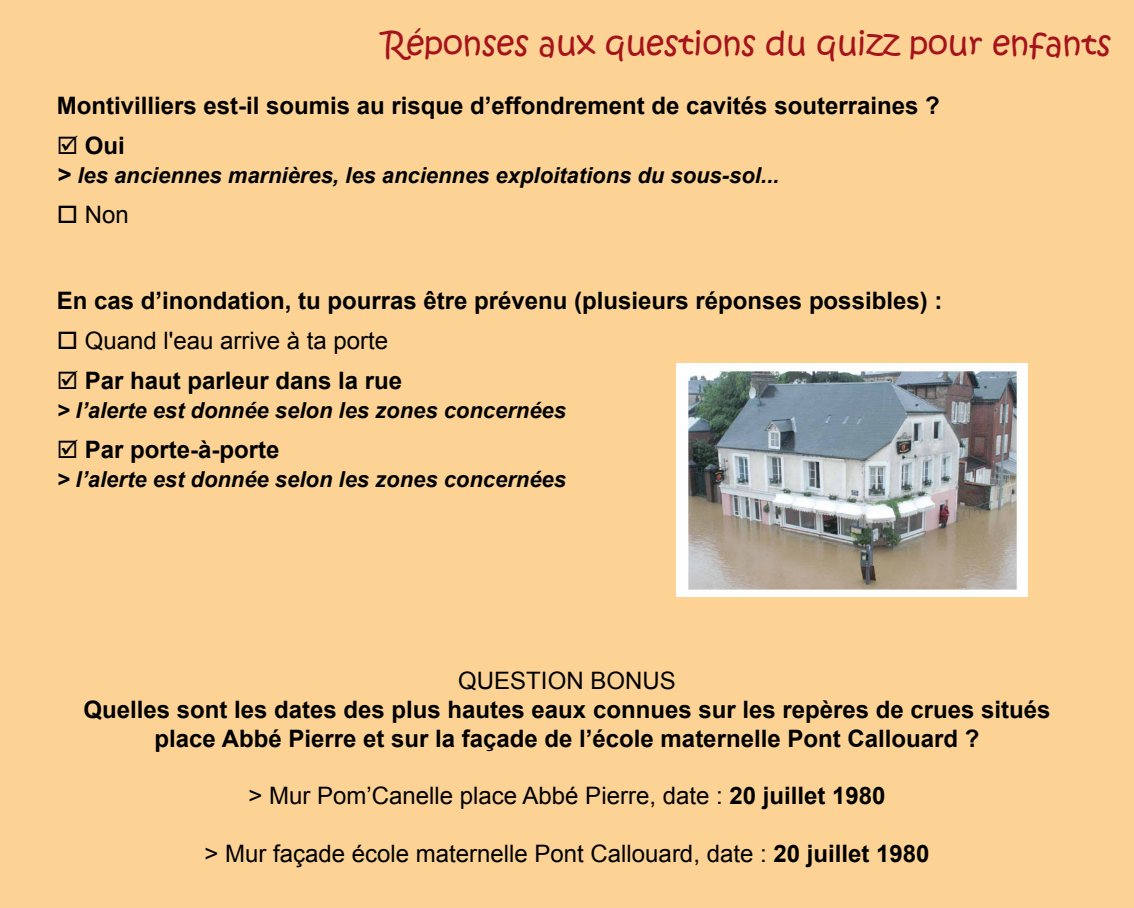
<style>
.page{position:relative;width:1134px;height:908px;background:#fff}
.page>*{position:absolute;margin:0;border:0;box-sizing:border-box;transform-origin:0 0}
.t1{font:32px "Kristen ITC";color:#a5131c}
.t2{font:700 24px/28.8px "Arial";color:#000;text-align:center}
.t3{font:24px "Arial";color:#000}
.t4{font:italic 700 22px "Arial";color:#000}
.s1{font-size:24px}
.s2{font-weight:700}
</style>
<div class="page">
<div style="left:0;top:0;width:1134px;height:907px;background:#fcd395"></div>
<img style="left:677px;top:363px;width:350px;height:233px">
<h1 class="t1" style="left:383px;top:23px;width:730px">Réponses aux questions du quizz pour enfants</h1>
<p class="t2" style="left:57px;top:92px;width:884px">Montivilliers est-il soumis au risque d’effondrement de cavités souterraines ?</p>
<p class="t2" style="left:57px;top:132px;width:70px">☑ Oui</p>
<p class="t4" style="left:57px;top:160px;width:724px"><span class="s1">&gt;</span> les anciennes marnières, les anciennes exploitations du sous-sol...</p>
<p class="t3" style="left:57px;top:199px;width:74px">□ Non</p>
<p class="t2" style="left:57px;top:287px;width:887px">En cas d’inondation, tu pourras être prévenu (plusieurs réponses possibles) :</p>
<p class="t3" style="left:57px;top:325px;width:333px">□ Quand l'eau arrive à ta porte</p>
<p class="t2" style="left:57px;top:367px;width:347px">☑ Par haut parleur dans la rue</p>
<p class="t4" style="left:57px;top:395px;width:511px">&gt; l’alerte est donnée selon les zones concernées</p>
<p class="t2" style="left:57px;top:436px;width:224px">☑ Par porte-à-porte</p>
<p class="t4" style="left:57px;top:464px;width:511px">&gt; l’alerte est donnée selon les zones concernées</p>
<p class="t3" style="left:458px;top:664px;width:219px">QUESTION BONUS</p>
<p class="t2" style="left:83px;top:695px;width:969px">Quelles sont les dates des plus hautes eaux connues sur les repères de crues situés place Abbé Pierre et sur la façade de l’école maternelle Pont Callouard ?</p>
<p class="t3" style="left:248px;top:779px;width:639px">&gt; Mur Pom’Canelle place Abbé Pierre, date : <span class="s2">20 juillet 1980</span></p>
<p class="t3" style="left:204px;top:837px;width:727px">&gt; Mur façade école maternelle Pont Callouard, date : <span class="s2">20 juillet 1980</span></p>
</div>
